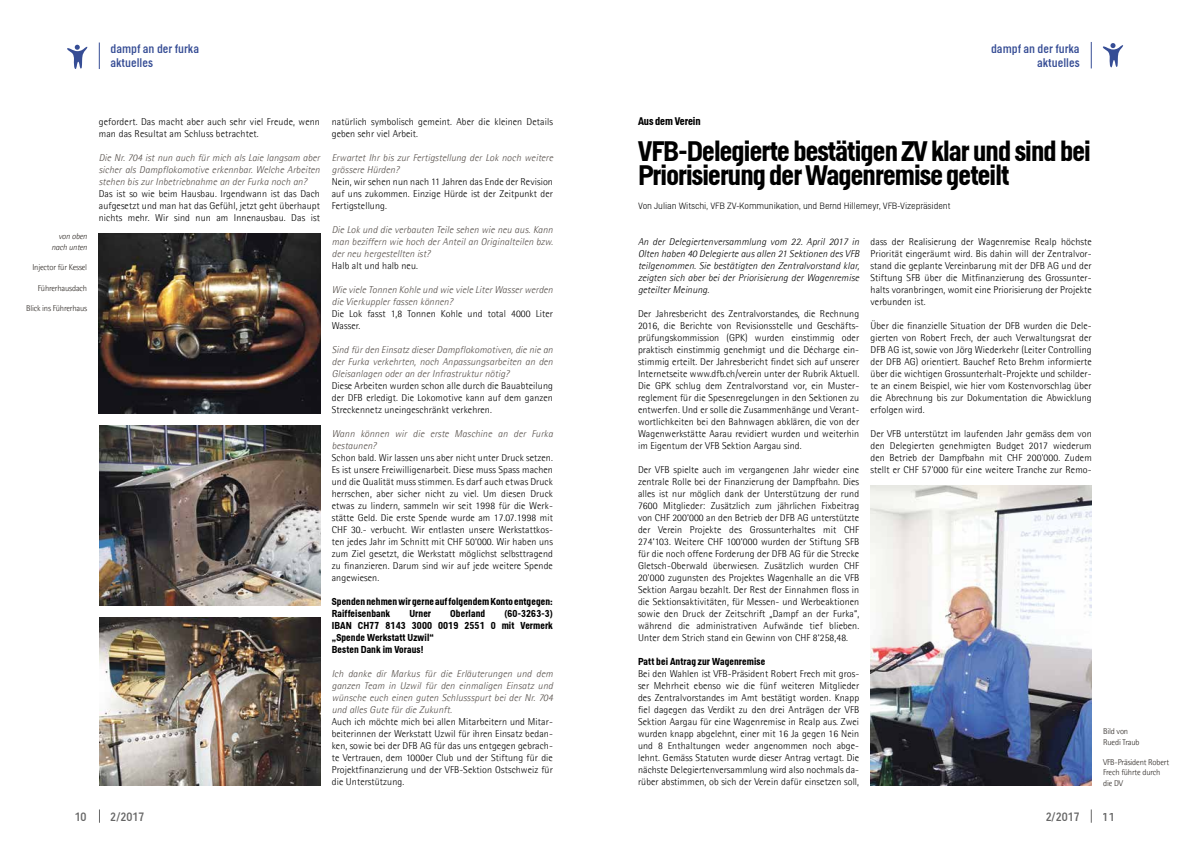
<style>
.page{position:relative;width:1191px;height:842px;background:#fff}
.page>*{position:absolute;margin:0;border:0;box-sizing:border-box;transform-origin:0 0}
.t1{font:700 28px/24px "Helsinki";letter-spacing:-.03em;color:#000}
.t2{font:12px/14.4px "Helsinki";color:#364d95}
.t3{font:12px "Helsinki";color:#000}
.t4{font:700 11px "Helsinki";letter-spacing:-.01em;color:#000}
.t5{font:300 10px/12px "Agfa Rotis Semisans";letter-spacing:.01em;color:#000;text-align:justify}
.t6{font:italic 300 10px/12px "Agfa Rotis Semisans";letter-spacing:.01em;color:#544d48;text-align:justify}
.t7{font:italic 300 10px/12px "Agfa Rotis Semisans";letter-spacing:.01em;color:#000;text-align:justify}
.t8{font:700 10px/12px "Helsinki";letter-spacing:.01em;color:#000}
.t9{font:300 9px "Helsinki";letter-spacing:-.01em;color:#000}
.t10{font:300 8.5px/10.3px "Agfa Rotis Semisans";letter-spacing:-.02em;color:#2e2925}
.t11{font:italic 300 8.5px/10.3px "Agfa Rotis Semisans";letter-spacing:-.02em;color:#2e2925;text-align:right}
</style>
<div class="page">
<svg style="left:1102px;top:43px;width:22px;height:24px"></svg>
<svg style="left:1090px;top:42px;width:1px;height:26px"></svg>
<svg style="left:67px;top:45px;width:21px;height:24px"></svg>
<svg style="left:99px;top:43px;width:1px;height:26px"></svg>
<svg style="left:99px;top:809px;width:1px;height:14px"></svg>
<svg style="left:1090px;top:809px;width:1px;height:14px"></svg>
<img style="left:99px;top:425px;width:221px;height:180px">
<img style="left:99px;top:617px;width:221px;height:168px">
<img style="left:870px;top:485px;width:221px;height:300px">
<img style="left:99px;top:233px;width:221px;height:180px">
<p class="t2" style="left:110px;top:41px;width:90px">dampf an der furka aktuelles</p>
<p class="t2" style="left:991px;top:41px;width:90px;text-align:right">dampf an der furka aktuelles</p>
<p class="t11" style="left:52px;top:231px;width:37px">von oben nach unten</p>
<p class="t10" style="left:32px;top:262px;width:56px">Injector für Kessel</p>
<p class="t10" style="left:38px;top:282px;width:51px">Führerhausdach</p>
<p class="t10" style="left:26px;top:303px;width:63px">Blick ins Führerhaus</p>
<p class="t5" style="left:99px;top:116px;width:223px">gefordert. Das macht aber auch sehr viel Freude, wenn man das Resultat am Schluss betrachtet.</p>
<p class="t6" style="left:99px;top:152px;width:223px">Die Nr. 704 ist nun auch für mich als Laie langsam aber sicher als Dampflokomotive erkennbar. Welche Arbeiten stehen bis zur Inbetriebnahme an der Furka noch an?</p>
<p class="t5" style="left:99px;top:188px;width:223px">Das ist so wie beim Hausbau. Irgendwann ist das Dach aufgesetzt und man hat das Gefühl, jetzt geht überhaupt nichts mehr. Wir sind nun am Innenausbau. Das ist</p>
<p class="t5" style="left:332px;top:116px;width:223px">natürlich symbolisch gemeint. Aber die kleinen Details geben sehr viel Arbeit.</p>
<p class="t6" style="left:332px;top:152px;width:223px">Erwartet Ihr bis zur Fertigstellung der Lok noch weitere grössere Hürden?</p>
<p class="t5" style="left:332px;top:176px;width:223px">Nein, wir sehen nun nach 11 Jahren das Ende der Revision auf uns zukommen. Einzige Hürde ist der Zeitpunkt der Fertigstellung.</p>
<p class="t6" style="left:332px;top:224px;width:223px">Die Lok und die verbauten Teile sehen wie neu aus. Kann man beziffern wie hoch der Anteil an Originalteilen bzw. der neu hergestellten ist?</p>
<p class="t5" style="left:332px;top:260px;width:88px">Halb alt und halb neu.</p>
<p class="t6" style="left:332px;top:284px;width:223px">Wie viele Tonnen Kohle und wie viele Liter Wasser werden die Vierkuppler fassen können?</p>
<p class="t5" style="left:332px;top:308px;width:223px">Die Lok fasst 1,8 Tonnen Kohle und total 4000 Liter<br>Wasser.</p>
<p class="t6" style="left:332px;top:344px;width:223px">Sind für den Einsatz dieser Dampflokomotiven, die nie an der Furka verkehrten, noch Anpassungsarbeiten an den Gleisanlagen oder an der Infrastruktur nötig?</p>
<p class="t5" style="left:332px;top:380px;width:223px">Diese Arbeiten wurden schon alle durch die Bauabteilung der DFB erledigt. Die Lokomotive kann auf dem ganzen Streckennetz uneingeschränkt verkehren.</p>
<p class="t6" style="left:332px;top:428px;width:223px">Wann können wir die erste Maschine an der Furka bestaunen?</p>
<p class="t5" style="left:332px;top:452px;width:223px">Schon bald. Wir lassen uns aber nicht unter Druck setzen.<br>Es ist unsere Freiwilligenarbeit. Diese muss Spass machen und die Qualität muss stimmen. Es darf auch etwas Druck herrschen, aber sicher nicht zu viel. Um diesen Druck etwas zu lindern, sammeln wir seit 1998 für die Werk&shy;stätte Geld. Die erste Spende wurde am 17.07.1998 mit CHF 30.- verbucht. Wir entlasten unsere Werkstattkos&shy;ten jedes Jahr im Schnitt mit CHF 50‘000. Wir haben uns zum Ziel gesetzt, die Werkstatt möglichst selbsttragend zu finanzieren. Darum sind wir auf jede weitere Spende angewiesen.</p>
<p class="t8" style="left:332px;top:596px;width:223px">Spenden nehmen wir gerne auf folgendem Konto entgegen:<br>Raiffeisenbank</p>
<p class="t8" style="left:409px;top:608px;width:23px">Urner</p>
<p class="t8" style="left:450px;top:608px;width:36px">Oberland</p>
<p class="t8" style="left:332px;top:608px;width:223px;text-indent:173px">(60-3263-3)<br>IBAN CH77 8143 3000 0019 2551 0 mit Vermerk „Spende Werkstatt Uzwil“<br>Besten Dank im Voraus!</p>
<p class="t6" style="left:332px;top:668px;width:223px">Ich danke dir Markus für die Erläuterungen und dem ganzen Team in Uzwil für den einmaligen Einsatz und wünsche euch einen guten Schlussspurt bei der Nr. 704 und alles Gute für die Zukunft.</p>
<p class="t5" style="left:332px;top:716px;width:223px">Auch ich möchte mich bei allen Mitarbeitern und Mitar&shy;beiterinnen der Werkstatt Uzwil für ihren Einsatz bedan&shy;ken, sowie bei der DFB AG für das uns entgegen gebrach&shy;te Vertrauen, dem 1000er Club und der Stiftung für die Projektfinanzierung und der VFB-Sektion Ostschweiz für die Unterstützung.</p>
<p class="t4" style="left:638px;top:115px;width:64px">Aus dem Verein</p>
<h1 class="t1" style="left:638px;top:139px;width:454px">VFB-Delegierte bestätigen ZV klar und sind bei<br>Priorisierung der Wagenremise geteilt</h1>
<p class="t9" style="left:638px;top:201px;width:314px">Von Julian Witschi, VFB ZV-Kommunikation, und Bernd Hillemeyr, VFB-Vizepräsident</p>
<p class="t7" style="left:638px;top:236px;width:223px">An der Delegiertenversammlung vom 22. April 2017 in Olten haben 40 Delegierte aus allen 21 Sektionen des VFB teilgenommen. Sie bestätigten den Zentralvorstand klar, zeigten sich aber bei der Priorisierung der Wagenremise geteilter Meinung.</p>
<p class="t5" style="left:638px;top:308px;width:223px">Der Jahresbericht des Zentralvorstandes, die Rechnung 2016, die Berichte von Revisionsstelle und Geschäfts&shy;prüfungskommission (GPK) wurden einstimmig oder praktisch einstimmig genehmigt und die Décharge ein&shy;stimmig erteilt. Der Jahresbericht findet sich auf unserer Internetseite www.dfb.ch/verein unter der Rubrik Aktuell.<br>Die GPK schlug dem Zentralvorstand vor, ein Muster&shy;reglement für die Spesenregelungen in den Sektionen zu entwerfen. Und er solle die Zusammenhänge und Verant&shy;wortlichkeiten bei den Bahnwagen abklären, die von der Wagenwerkstätte Aarau revidiert wurden und weiterhin im Eigentum der VFB Sektion Aargau sind.</p>
<p class="t5" style="left:638px;top:464px;width:223px">Der VFB spielte auch im vergangenen Jahr wieder eine zentrale Rolle bei der Finanzierung der Dampfbahn. Dies alles ist nur möglich dank der Unterstützung der rund 7600 Mitglieder: Zusätzlich zum jährlichen Fixbeitrag von CHF 200‘000 an den Betrieb der DFB AG unterstützte der Verein Projekte des Grossunterhaltes mit CHF 274‘103. Weitere CHF 100‘000 wurden der Stiftung SFB für die noch offene Forderung der DFB AG für die Strecke Gletsch-Oberwald überwiesen. Zusätzlich wurden CHF 20'000 zugunsten des Projektes Wagenhalle an die VFB Sektion Aargau bezahlt. Der Rest der Einnahmen floss in die Sektionsaktivitäten, für Messen- und Werbeaktionen sowie den Druck der Zeitschrift „Dampf an der Furka“, während die administrativen Aufwände tief blieben.<br>Unter dem Strich stand ein Gewinn von CHF 8‘258,48.</p>
<p class="t8" style="left:638px;top:656px;width:129px">Patt bei Antrag zur Wagenremise</p>
<p class="t5" style="left:638px;top:668px;width:223px">Bei den Wahlen ist VFB-Präsident Robert Frech mit gros&shy;ser Mehrheit ebenso wie die fünf weiteren Mitglieder des Zentralvorstandes im Amt bestätigt worden. Knapp fiel dagegen das Verdikt zu den drei Anträgen der VFB Sektion Aargau für eine Wagenremise in Realp aus. Zwei wurden knapp abgelehnt, einer mit 16 Ja gegen 16 Nein und 8 Enthaltungen weder angenommen noch abge&shy;lehnt. Gemäss Statuten wurde dieser Antrag vertagt. Die nächste Delegiertenversammlung wird also nochmals da&shy;rüber abstimmen, ob sich der Verein dafür einsetzen soll,</p>
<p class="t5" style="left:870px;top:236px;width:223px">dass der Realisierung der Wagenremise Realp höchste Priorität eingeräumt wird. Bis dahin will der Zentralvor&shy;stand die geplante Vereinbarung mit der DFB AG und der Stiftung SFB über die Mitfinanzierung des Grossunter&shy;halts voranbringen, womit eine Priorisierung der Projekte verbunden ist.</p>
<p class="t5" style="left:870px;top:320px;width:223px">Über die finanzielle Situation der DFB wurden die Dele&shy;gierten von Robert Frech, der auch Verwaltungsrat der DFB AG ist, sowie von Jörg Wiederkehr (Leiter Controlling der DFB AG) orientiert. Bauchef Reto Brehm informierte über die wichtigen Grossunterhalt-Projekte und schilder&shy;te an einem Beispiel, wie hier vom Kostenvorschlag über die Abrechnung bis zur Dokumentation die Abwicklung erfolgen wird.</p>
<p class="t5" style="left:870px;top:428px;width:223px">Der VFB unterstützt im laufenden Jahr gemäss dem von den Delegierten genehmigten Budget 2017 wiederum den Betrieb der Dampfbahn mit CHF 200'000. Zudem stellt er CHF 57'000 für eine weitere Tranche zur Remo-</p>
<p class="t10" style="left:1103px;top:726px;width:38px">Bild von<br>Ruedi Traub</p>
<p class="t10" style="left:1103px;top:757px;width:67px">VFB-Präsident Robert<br>Frech führte durch die DV</p>
<p class="t3" style="left:75px;top:810px;width:13px">10</p>
<p class="t3" style="left:110px;top:810px;width:36px">2/2017</p>
<p class="t3" style="left:1045px;top:810px;width:36px">2/2017</p>
<p class="t3" style="left:1102px;top:810px;width:13px">11</p>
</div>
